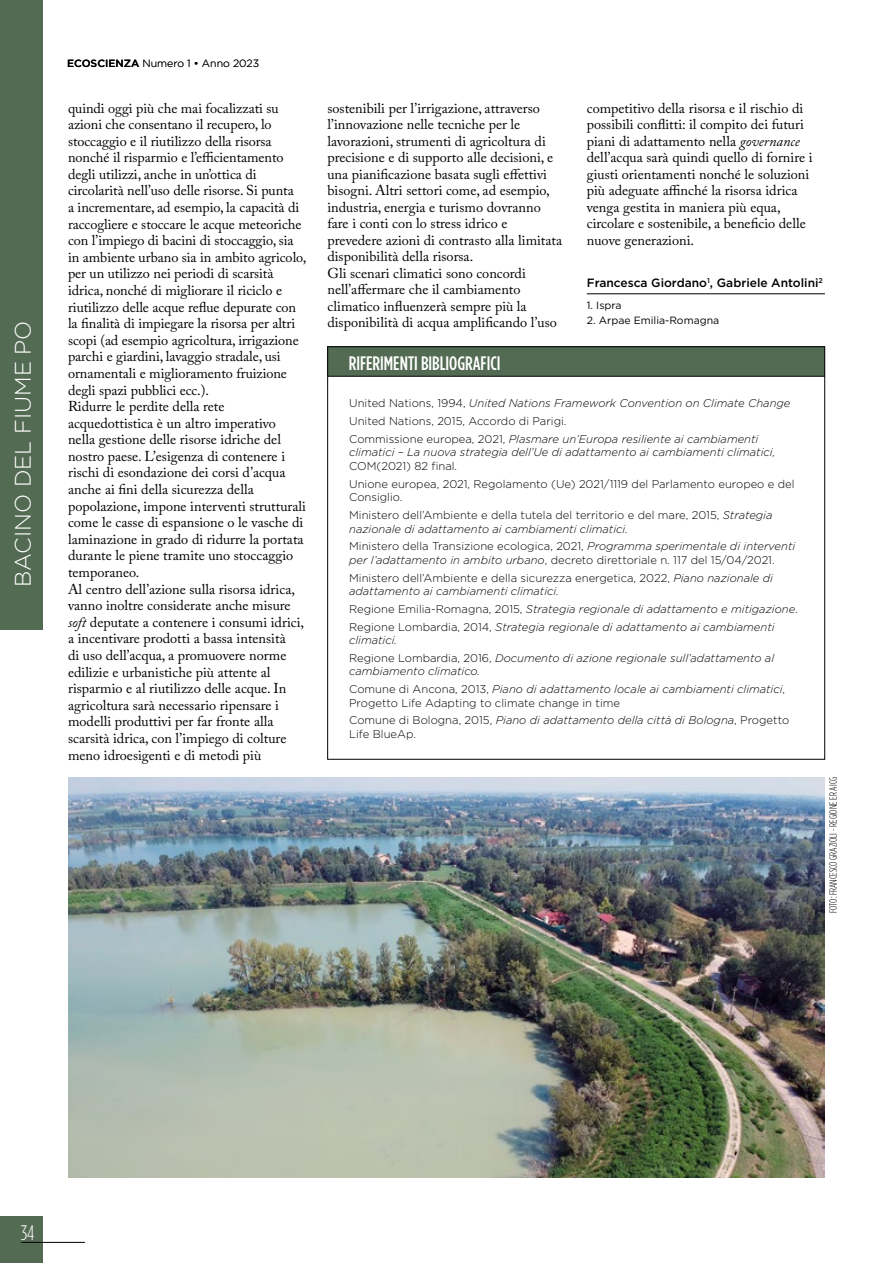
<style>
.page{position:relative;width:893px;height:1263px;background:#fff}
.page>*{position:absolute;margin:0;border:0;box-sizing:border-box;transform-origin:0 0}
.t1{font:300 22.5px "Gotham HTF";color:#fff}
.t2{font:300 condensed 21px "Gotham HTF";color:#fff}
.t3{font:500 condensed 19.5px "Gotham HTF";color:#fff}
.t4{font:14.25px/16.6px "Adobe Caslon Pro";color:#000}
.t5{font:500 12px "Gotham HTF";color:#000}
.t6{font:italic 300 11.25px/17.7px "Gotham HTF";color:#000}
.t7{font:300 11.25px/17.7px "Gotham HTF";color:#000}
.t8{font:300 condensed 10.5px "Gotham HTF";color:#000}
.t9{font:10.5px "Gotham HTF";color:#000}
.t10{font:300 10.5px "Gotham HTF";color:#000}
.s1{font-weight:500}
.s2{font-style:italic}
.s3{font-style:normal}
</style>
<div class="page">
<div style="left:0;top:1216px;width:43px;height:47px;background:#536a53"></div>
<hr style="left:21px;top:1242px;width:64px;height:1px;background:#000">
<div style="left:0;top:0;width:43px;height:629px;background:#536a53"></div>
<hr style="left:587px;top:294px;width:238px;height:1px;background:#000">
<div style="left:327px;top:346px;width:498px;height:30px;background:#536a53"></div>
<hr style="left:327px;top:376px;width:498px;height:1px;background:#000">
<img style="left:68px;top:777px;width:757px;height:401px">
<h1 class="t1" style="left:11px;top:587px;width:268px;rotate:-90deg">BACINO DEL FIUME PO</h1>
<p class="t10" style="left:67px;top:57px;width:193px"><span class="s1">ECOSCIENZA</span> Numero 1 • Anno 2023</p>
<p class="t4" style="left:68px;top:99px;width:240px">quindi oggi più che mai focalizzati su azioni che consentano il recupero, lo stoccaggio e il riutilizzo della risorsa nonché il risparmio e l’efficientamento degli utilizzi, anche in un’ottica di circolarità nell’uso delle risorse. Si punta<br>a incrementare, ad esempio, la capacità di raccogliere e stoccare le acque meteoriche con l’impiego di bacini di stoccaggio, sia in ambiente urbano sia in ambito agricolo, per un utilizzo nei periodi di scarsità idrica, nonché di migliorare il riciclo e riutilizzo delle acque reflue depurate con la finalità di impiegare la risorsa per altri scopi (ad esempio agricoltura, irrigazione parchi e giardini, lavaggio stradale, usi ornamentali e miglioramento fruizione degli spazi pubblici ecc.).<br>Ridurre le perdite della rete acquedottistica è un altro imperativo<br>nella gestione delle risorse idriche del nostro paese. L’esigenza di contenere i rischi di esondazione dei corsi d’acqua anche ai fini della sicurezza della popolazione, impone interventi strutturali come le casse di espansione o le vasche di laminazione in grado di ridurre la portata durante le piene tramite uno stoccaggio temporaneo.<br>Al centro dell’azione sulla risorsa idrica, vanno inoltre considerate anche misure <span class="s2">soft</span> deputate a contenere i consumi idrici, a incentivare prodotti a bassa intensità<br>di uso dell’acqua, a promuovere norme edilizie e urbanistiche più attente al risparmio e al riutilizzo delle acque. In agricoltura sarà necessario ripensare i modelli produttivi per far fronte alla scarsità idrica, con l’impiego di colture meno idroesigenti e di metodi più</p>
<p class="t4" style="left:327px;top:99px;width:235px">sostenibili per l’irrigazione, attraverso l’innovazione nelle tecniche per le lavorazioni, strumenti di agricoltura di precisione e di supporto alle decisioni, e una pianificazione basata sugli effettivi bisogni. Altri settori come, ad esempio, industria, energia e turismo dovranno fare i conti con lo stress idrico e prevedere azioni di contrasto alla limitata disponibilità della risorsa.<br>Gli scenari climatici sono concordi nell’affermare che il cambiamento climatico influenzerà sempre più la disponibilità di acqua amplificando l’uso</p>
<p class="t4" style="left:587px;top:99px;width:227px">competitivo della risorsa e il rischio di possibili conflitti: il compito dei futuri piani di adattamento nella <span class="s2">governance </span>dell’acqua sarà quindi quello di fornire i giusti orientamenti nonché le soluzioni più adeguate affinché la risorsa idrica venga gestita in maniera più equa, circolare e sostenibile, a beneficio delle nuove generazioni.</p>
<p class="t5" style="left:587px;top:276px;width:238px">Francesca Giordano<sup>1</sup>, Gabriele Antolini<sup>2</sup></p>
<p class="t9" style="left:587px;top:299px;width:36px">1. Ispra</p>
<p class="t9" style="left:587px;top:314px;width:134px">2. Arpae Emilia-Romagna</p>
<h3 class="t3" style="left:349px;top:352px;width:153px">RIFERIMENTI BIBLIOGRAFICI</h3>
<p class="t6" style="left:349px;top:395px;width:443px"><span class="s3">United Nations, 1994,</span> United Nations Framework Convention on Climate Change<br><span class="s3">United Nations, 2015, Accordo di Parigi.<br>Commissione europea, 2021,</span> Plasmare un’Europa resiliente ai cambiamenti</p>
<p class="t6" style="left:349px;top:444px;width:428px">climatici – La nuova strategia dell’Ue di adattamento ai cambiamenti climatici,</p>
<p class="t7" style="left:349px;top:457px;width:447px">COM(2021) 82 final.<br>Unione europea, 2021, Regolamento (Ue) 2021/1119 del Parlamento europeo e del</p>
<p class="t7" style="left:349px;top:488px;width:425px">Consiglio.<br>Ministero dell’Ambiente e della tutela del territorio e del mare, 2015, <span class="s2">Strategia</span></p>
<p class="t6" style="left:349px;top:520px;width:448px">nazionale di adattamento ai cambiamenti climatici.<br><span class="s3">Ministero della Transizione ecologica, 2021,</span> Programma sperimentale di interventi</p>
<p class="t7" style="left:349px;top:551px;width:427px"><span class="s2">per l’adattamento in ambito urbano</span>, decreto direttoriale n. 117 del 15/04/2021.<br>Ministero dell’Ambiente e della sicurezza energetica, 2022, <span class="s2">Piano nazionale di</span></p>
<p class="t6" style="left:349px;top:582px;width:450px">adattamento ai cambiamenti climatici.<br><span class="s3">Regione Emilia-Romagna, 2015,</span> Strategia regionale di adattamento e mitigazione<span class="s3">.<br>Regione Lombardia, 2014,</span> Strategia regionale di adattamento ai cambiamenti</p>
<p class="t6" style="left:349px;top:631px;width:427px">climatici.<br><span class="s3">Regione Lombardia, 2016,</span> Documento di azione regionale sull’adattamento al</p>
<p class="t6" style="left:349px;top:662px;width:437px">cambiamento climatico.<br><span class="s3">Comune di Ancona, 2013,</span> Piano di adattamento locale ai cambiamenti climatici<span class="s3">,</span></p>
<p class="t7" style="left:349px;top:693px;width:442px">Progetto Life Adapting to climate change in time<br>Comune di Bologna, 2015, <span class="s2">Piano di adattamento della città di Bologna</span>, Progetto</p>
<p class="t7" style="left:349px;top:725px;width:68px">Life BlueAp.</p>
<p class="t8" style="left:828px;top:913px;width:137px;rotate:-90deg">FOTO: FRANCESCO GRAZIOLI - REGIONE ER AICG</p>
<h2 class="t2" style="left:21px;top:1221px;width:15px">34</h2>
</div>
